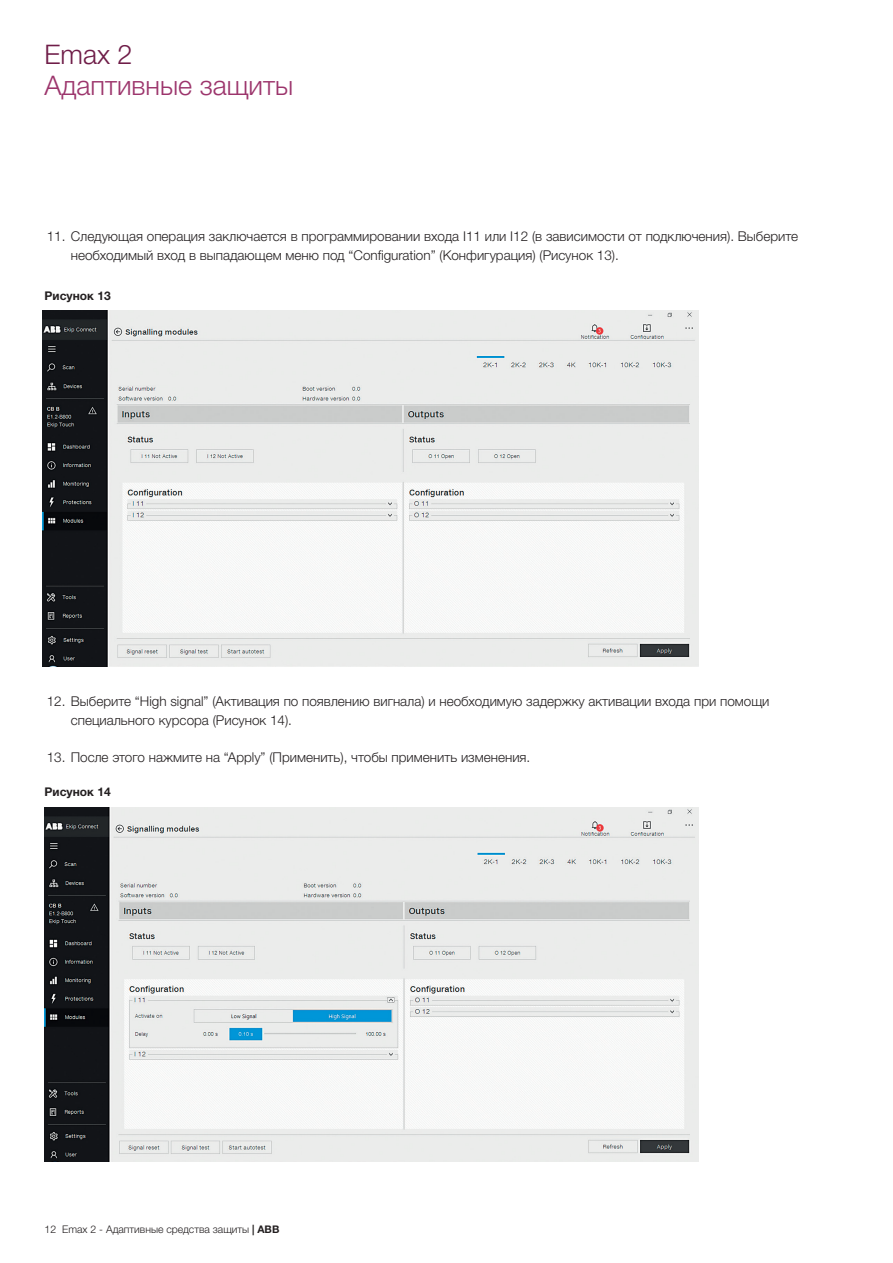
<style>
.page{position:relative;width:893px;height:1263px;background:#fff}
.page>*{position:absolute;margin:0;border:0;box-sizing:border-box;transform-origin:0 0}
.Titolo_piccolo_coper{font:300 27px "Helvetica Neue LTW1 G";color:#9c356c}
.Titolo_piccolo_coper-2{font:300 27px "Helvetica Neue LTW1 G";color:#6f1d48}
.Testo_rientrato{font:300 13.5px/18.6px "Helvetica Neue LTW1 G";color:#231f20}
.Figure{font:700 12px "Helvetica Neue LTW1 G";color:#231f20}
.t1{font:300 10.5px "Helvetica Neue LTW1 G";color:#231f20}
.s1{font-weight:700}
</style>
<div class="page">
<img style="left:43px;top:310px;width:655px;height:356px">
<img style="left:45px;top:808px;width:653px;height:354px">
<p class="Titolo_piccolo_coper-2" style="left:45px;top:38px;width:90px">Emax 2</p>
<p class="Titolo_piccolo_coper" style="left:45px;top:69px;width:250px">Адаптивные защиты</p>
<p class="Testo_rientrato" style="left:71px;top:227px;width:729px;text-indent:-24px">11. Следующая операция заключается в программировании входа I11 или I12 (в зависимости от подключения). Выберите необходимый вход в выпадающем меню под “Configuration” (Конфигурация) (Рисунок 13).</p>
<p class="Figure" style="left:45px;top:288px;width:68px">Рисунок 13</p>
<p class="Testo_rientrato" style="left:71px;top:692px;width:700px;text-indent:-24px">12. Выберите “High signal” (Активация по появлению вигнала) и необходимую задержку активации входа при помощи специального курсора (Рисунок 14).</p>
<p class="Testo_rientrato" style="left:47px;top:748px;width:485px">13. После этого нажмите на “Apply” (Применить), чтобы применить изменения.</p>
<p class="Figure" style="left:45px;top:784px;width:68px">Рисунок 14</p>
<p class="t1" style="left:45px;top:1223px;width:236px">12 Emax 2 - Адаптивные средства защиты <span class="s1">| ABB</span></p>
</div>
